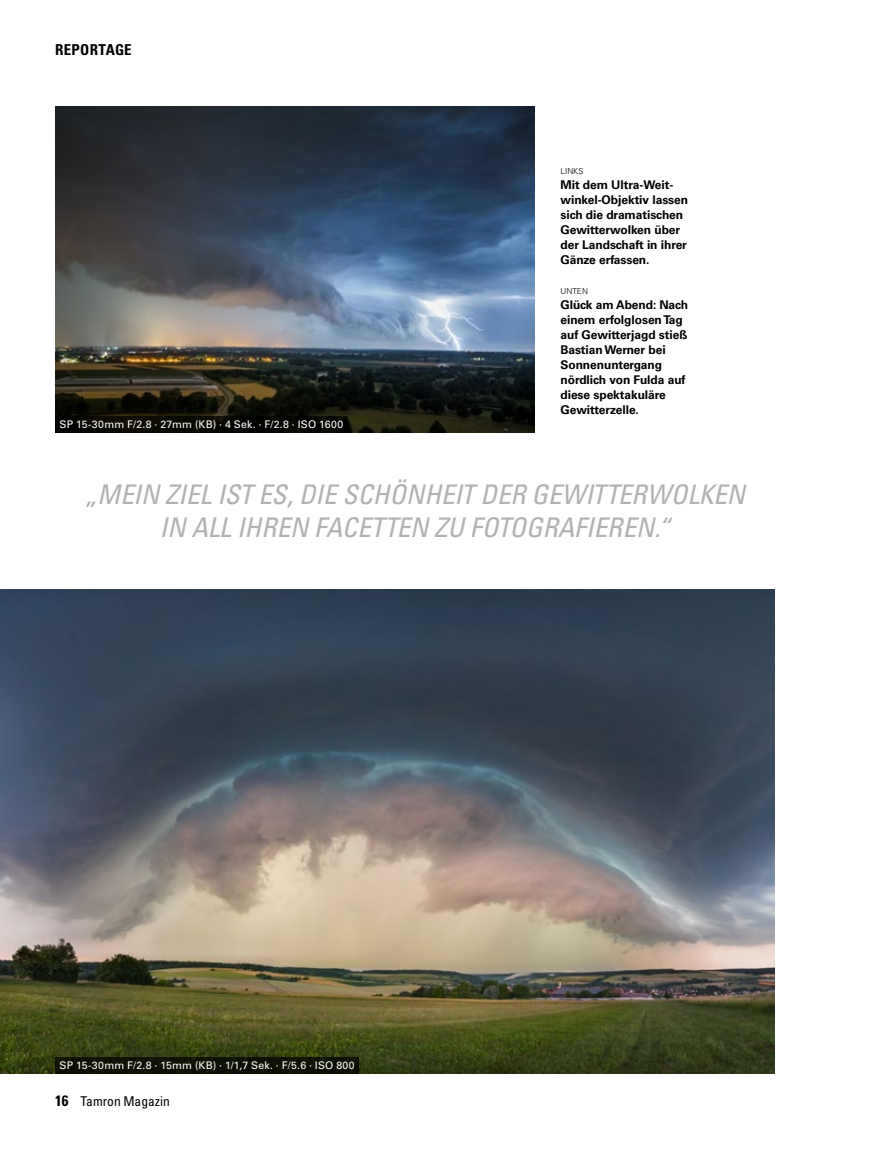
<style>
.page{position:relative;width:893px;height:1149px;background:#fff}
.page>*{position:absolute;margin:0;border:0;box-sizing:border-box;transform-origin:0 0}
.t1{font:italic condensed 27px/33px "Univers LT Std";color:#b3b2b2;text-align:center}
.t2{font:700 condensed 15px "Univers LT Std";color:#000}
.t3{font:condensed 13.5px "Univers LT Std";color:#000}
.t4{font:700 12px/15px "Univers LT Std";letter-spacing:-.005em;color:#000}
.t5{font:10.5px "Univers LT Std";letter-spacing:.025em;color:#fff}
.t6{font:300 8.25px "Univers LT Std";color:#000}
.s1{font-weight:700;font-size:15px}
</style>
<div class="page">
<img style="left:0;top:589px;width:775px;height:483px">
<img style="left:55px;top:106px;width:480px;height:326px">
<div style="left:55px;top:416px;width:292px;height:16px;background:#070701"></div>
<div style="left:55px;top:1056px;width:304px;height:16px;background:#0e1104"></div>
<p class="t2" style="left:55px;top:41px;width:18px">REPORTAGE</p>
<p class="t5" style="left:60px;top:418px;width:285px">SP 15-30mm F/2.8 · 27mm (KB) · 4 Sek. · F/2.8 · ISO 1600</p>
<p class="t6" style="left:560px;top:166px;width:24px">LINKS</p>
<p class="t4" style="left:560px;top:177px;width:129px">Mit dem Ultra-Weit&shy;winkel-Objektiv lassen sich die dramatischen<br>Gewitterwolken über der Landschaft in ihrer<br>Gänze erfassen.</p>
<p class="t6" style="left:560px;top:286px;width:29px">UNTEN</p>
<p class="t4" style="left:560px;top:297px;width:129px">Glück am Abend: Nach einem erfolglosen Tag auf Gewitterjagd stieß<br>Bastian Werner bei<br>Sonnenuntergang nördlich von Fulda auf diese spektakuläre<br>Gewitterzelle.</p>
<h1 class="t1" style="left:85px;top:478px;width:661px">„MEIN ZIEL IST ES, DIE SCHÖNHEIT DER GEWITTERWOLKEN<br>IN ALL IHREN FACETTEN ZU FOTOGRAFIEREN.“</h1>
<p class="t5" style="left:60px;top:1058px;width:297px">SP 15-30mm F/2.8 · 15mm (KB) · 1/1,7 Sek. · F/5.6 · ISO 800</p>
<p class="t3" style="left:55px;top:1092px;width:116px"><span class="s1">16</span> Tamron Magazin</p>
</div>
